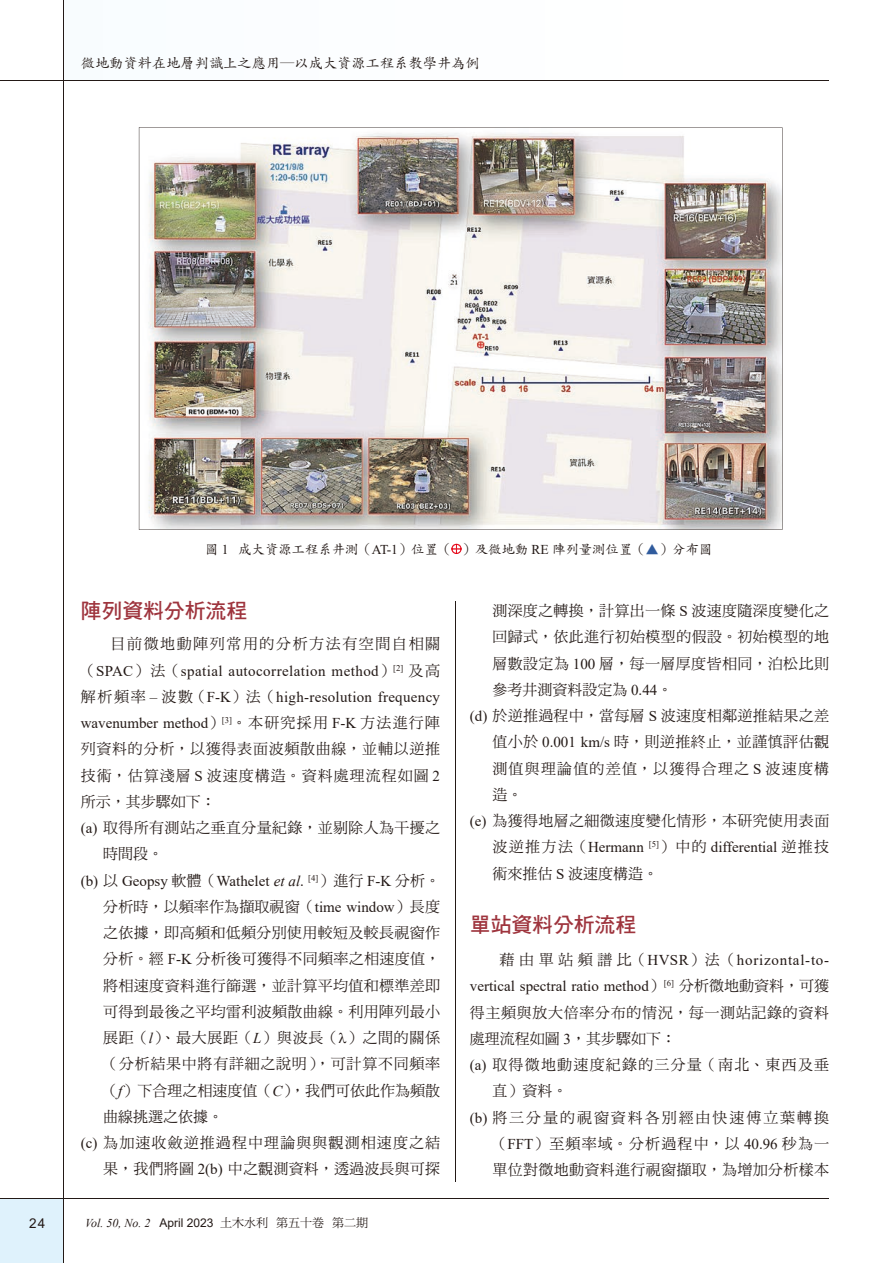
<style>
.page{position:relative;width:893px;height:1263px;background:#fff}
.page>*{position:absolute;margin:0;border:0;box-sizing:border-box;transform-origin:0 0}
.t1{font:21px "DF Hei Std W7";letter-spacing:-.01em;color:#9e343d}
.t2{font:15px "DF Ming Std W5";letter-spacing:.025em;color:#231916}
.t3{font:15px/26.2px "Times New Roman";color:#231916;text-align:justify}
.t4{font:15px "DF Ming Std W5";color:#231916}
.t5{font:15px "DF Ming Std W5";letter-spacing:.08em;color:#231916}
.t6{font:15px "DF Ming Std W5";letter-spacing:.045em;color:#231916}
.t7{font:15px "DF Ming Std W5";letter-spacing:.05em;color:#231916}
.t8{font:15px "DF Ming Std W5";letter-spacing:.075em;color:#231916}
.t9{font:15px "DF Ming Std W5";letter-spacing:.065em;color:#231916}
.t10{font:15px "DF Ming Std W5";letter-spacing:.13em;color:#231916}
.t11{font:15px "DF Ming Std W5";letter-spacing:.105em;color:#231916}
.t12{font:14.25px "DF Kai Shu Std W5";color:#231916}
.t13{font:13.5px "DF Kai Shu Std W5";letter-spacing:-.01em;color:#231916}
.t14{font:13.5px "Arial";color:#231916}
.t15{font:italic 12px "Times New Roman";color:#231916}
.s1{font-family:"Times New Roman"}
.s2{color:#305b9d}
.s3{font-family:"DF Ming Std W5"}
.s4{font-style:italic}
.s5{font-family:"Times New Roman";font-style:italic}
.s6{font-family:"Arial";font-style:normal}
.s7{font-family:"DF Ming Std W5";font-style:normal}
</style>
<div class="page">
<div style="left:0;top:1199px;width:64px;height:64px;background:#dff2fc"></div>
<img style="left:139px;top:127px;width:643px;height:403px">
<svg style="left:451px;top:544px;width:11px;height:10px"></svg>
<hr style="left:0;top:81px;width:829px;height:1px;background:#231916">
<hr style="left:0;top:1199px;width:829px;height:1px;background:#231916">
<hr style="left:64px;top:0;width:1px;height:1263px;background:#231916">
<hr style="left:455px;top:602px;width:1px;height:580px;background:#231916">
<p class="t12" style="left:81px;top:55px;width:401px">微地動資料在地層判識上之應用─以成大資源工程系教學井為例</p>
<p class="t13" style="left:205px;top:542px;width:509px">圖 <span class="s1">1</span> 成大資源工程系井測（<span class="s1">AT-1</span>）位置（ ）及微地動 <span class="s1">RE</span> 陣列量測位置（<span class="s2">▲</span>）分布圖</p>
<h1 class="t1" style="left:81px;top:599px;width:168px">陣列資料分析流程</h1>
<p class="t11" style="left:111px;top:636px;width:331px">目前微地動陣列常用的分析方法有空間自相關</p>
<p class="t3" style="left:81px;top:657px;width:361px"><span class="s3">（</span>SPAC<span class="s3">）法（</span>spatial autocorrelation method<span class="s3">）</span><sup>[2]</sup> <span class="s3">及高解析頻率</span> – <span class="s3">波數（</span>F-K<span class="s3">）法（</span>high-resolution frequency wavenumber method<span class="s3">）</span><sup>[3]</sup><span class="s3">。本研究採用</span> F-K <span class="s3">方法進行陣</span></p>
<p class="t7" style="left:81px;top:741px;width:361px">列資料的分析，以獲得表面波頻散曲線，並輔以逆推</p>
<p class="t9" style="left:81px;top:767px;width:361px">技術，估算淺層 <span class="s1">S</span> 波速度構造。資料處理流程如圖 <span class="s1">2</span></p>
<p class="t2" style="left:81px;top:793px;width:136px">所示，其步驟如下：</p>
<p class="t2" style="left:81px;top:819px;width:361px"><span class="s1">(a)</span> 取得所有測站之垂直分量紀錄，並剔除人為干擾之</p>
<p class="t2" style="left:103px;top:846px;width:61px">時間段。</p>
<p class="t3" style="left:81px;top:867px;width:361px">(b) <span class="s3">以</span> Geopsy <span class="s3">軟體（</span>Wathelet <span class="s4">et al</span>. <sup>[4]</sup><span class="s3">）進行</span> F-K <span class="s3">分析。</span></p>
<p class="t2" style="left:103px;top:898px;width:338px">分析時，以頻率作為擷取視窗（<span class="s1">time window</span>）長度</p>
<p class="t2" style="left:103px;top:924px;width:338px">之依據，即高頻和低頻分別使用較短及較長視窗作</p>
<p class="t2" style="left:103px;top:951px;width:338px">分析。經 <span class="s1">F-K</span> 分析後可獲得不同頻率之相速度值，</p>
<p class="t2" style="left:103px;top:977px;width:338px">將相速度資料進行篩選，並計算平均值和標準差即</p>
<p class="t2" style="left:103px;top:1003px;width:338px">可得到最後之平均雷利波頻散曲線。利用陣列最小</p>
<p class="t6" style="left:103px;top:1029px;width:338px">展距（<span class="s5">l</span>）、最大展距（<span class="s5">L</span>）與波長（）之間的關係</p>
<p class="t7" style="left:103px;top:1056px;width:338px">（分析結果中將有詳細之說明），可計算不同頻率</p>
<p class="t4" style="left:103px;top:1082px;width:338px">（<span class="s5">f</span>）下合理之相速度值（<span class="s5">C</span>），我們可依此作為頻散</p>
<p class="t4" style="left:103px;top:1108px;width:121px">曲線挑選之依據。</p>
<p class="t8" style="left:81px;top:1134px;width:361px"><span class="s1">(c)</span> 為加速收斂逆推過程中理論與與觀測相速度之結</p>
<p class="t2" style="left:103px;top:1161px;width:338px">果，我們將圖 <span class="s1">2(b)</span> 中之觀測資料，透過波長與可探</p>
<p class="t14" style="left:29px;top:1214px;width:18px">24</p>
<p class="t15" style="left:85px;top:1215px;width:285px">Vol. 50, No. 2 <span class="s6">April 2023</span> <span class="s7">土木水利 第五十卷 第二期</span></p>
<p class="t2" style="left:492px;top:603px;width:338px">測深度之轉換，計算出一條 <span class="s1">S</span> 波速度隨深度變化之</p>
<p class="t2" style="left:492px;top:629px;width:338px">回歸式，依此進行初始模型的假設。初始模型的地</p>
<p class="t2" style="left:492px;top:655px;width:338px">層數設定為 <span class="s1">100</span> 層，每一層厚度皆相同，泊松比則</p>
<p class="t4" style="left:492px;top:681px;width:181px">參考井測資料設定為 <span class="s1">0.44</span>。</p>
<p class="t2" style="left:470px;top:708px;width:361px"><span class="s1">(d)</span> 於逆推過程中，當每層 <span class="s1">S</span> 波速度相鄰逆推結果之差</p>
<p class="t2" style="left:492px;top:734px;width:338px">值小於 <span class="s1">0.001 km/s</span> 時，則逆推終止，並謹慎評估觀</p>
<p class="t5" style="left:492px;top:760px;width:338px">測值與理論值的差值，以獲得合理之 <span class="s1">S</span> 波速度構</p>
<p class="t2" style="left:492px;top:786px;width:31px">造。</p>
<p class="t2" style="left:470px;top:813px;width:361px"><span class="s1">(e)</span> 為獲得地層之細微速度變化情形，本研究使用表面</p>
<p class="t3" style="left:492px;top:834px;width:338px"><span class="s3">波逆推方法（</span>Hermann <sup>[5]</sup><span class="s3">）中的</span> differential <span class="s3">逆推技</span></p>
<p class="t4" style="left:492px;top:865px;width:167px">術來推估 <span class="s1">S</span> 波速度構造。</p>
<h1 class="t1" style="left:470px;top:913px;width:168px">單站資料分析流程</h1>
<p class="t3" style="left:470px;top:946px;width:361px;text-align:right"><span class="s3">藉由單站頻譜比（</span>HVSR<span class="s3">）法（</span>horizontal-to&shy;vertical spectral ratio method<span class="s3">）</span><sup>[6]</sup> <span class="s3">分析微地動資料，可獲</span></p>
<p class="t6" style="left:470px;top:1004px;width:361px">得主頻與放大倍率分布的情況，每一測站記錄的資料</p>
<p class="t4" style="left:470px;top:1030px;width:208px">處理流程如圖 <span class="s1">3</span>，其步驟如下：</p>
<p class="t5" style="left:470px;top:1057px;width:361px"><span class="s1">(a)</span> 取得微地動速度紀錄的三分量（南北、東西及垂</p>
<p class="t2" style="left:492px;top:1083px;width:76px">直）資料。</p>
<p class="t10" style="left:470px;top:1109px;width:361px"><span class="s1">(b)</span> 將三分量的視窗資料各別經由快速傅立葉轉換</p>
<p class="t5" style="left:492px;top:1135px;width:338px">（<span class="s1">FFT</span>）至頻率域。分析過程中，以 <span class="s1">40.96</span> 秒為一</p>
<p class="t2" style="left:492px;top:1162px;width:338px">單位對微地動資料進行視窗擷取，為增加分析樣本</p>
</div>
